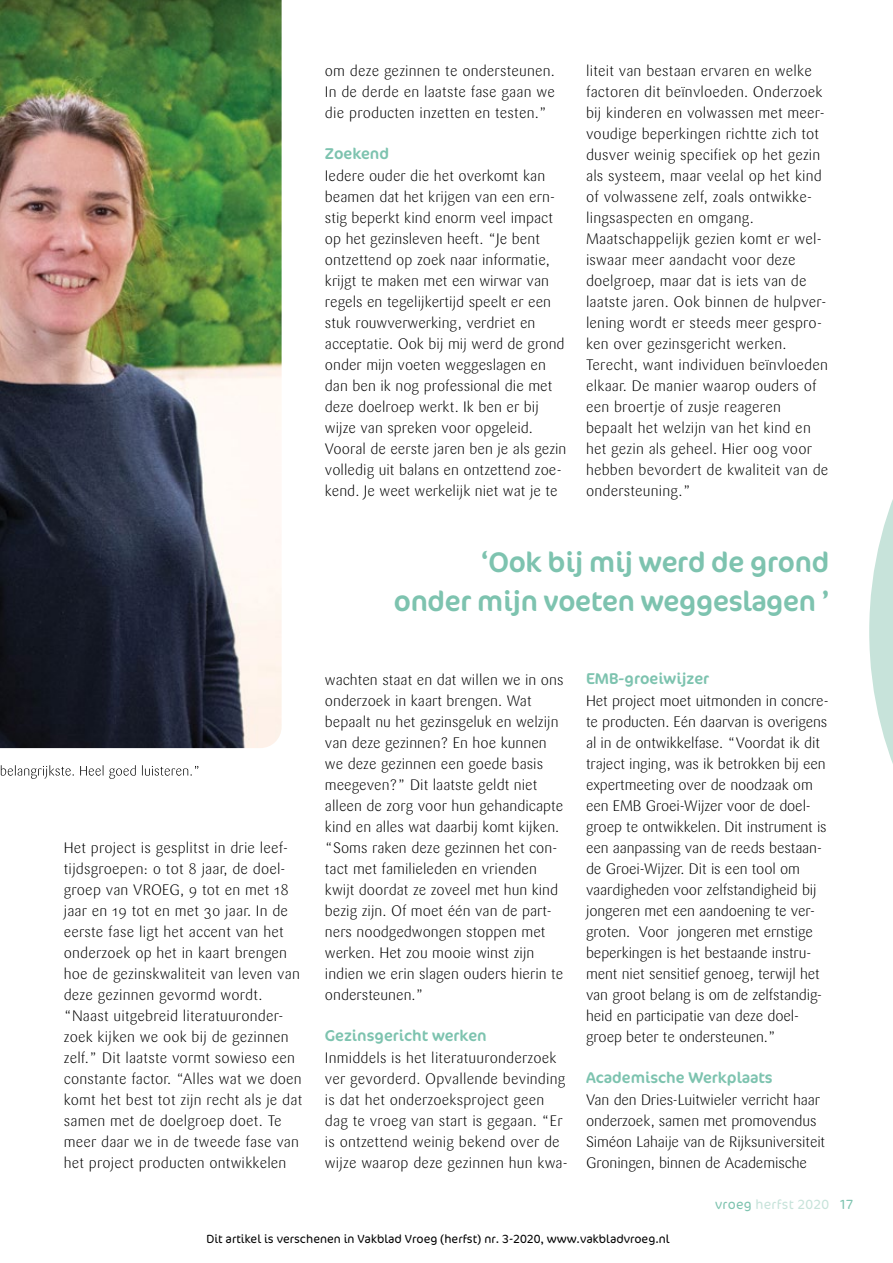
<style>
.page{position:relative;width:893px;height:1263px;background:#fff}
.page>*{position:absolute;margin:0;border:0;box-sizing:border-box;transform-origin:0 0}
.t1{font:28.5px/39px "Cocon";letter-spacing:-.01em;color:#7dc3af;text-align:right}
.t2{font:15.75px "Cocon";color:#7dc3af}
.t3{font:300 15px/21px "Sari";color:#000}
.t4{font:300 13.5px "Cocon";letter-spacing:.02em;color:#c7e3da}
.t5{font:300 12px "Cocon";color:#000}
.s1{color:#7dc3af}
</style>
<div class="page">
<img style="left:0;top:0;width:282px;height:748px">
<svg style="left:0;top:765px;width:198px;height:14px"></svg>
<svg style="left:869px;top:499px;width:24px;height:265px"></svg>
<p class="t3" style="left:325px;top:61px;width:231px;text-align:justify">om deze gezinnen te ondersteunen.<br>In de derde en laatste fase gaan we die producten inzetten en testen.”</p>
<p class="t2" style="left:325px;top:143px;width:66px">Zoekend</p>
<p class="t3" style="left:325px;top:166px;width:243px">Iedere ouder die het overkomt kan beamen dat het krijgen van een ern&shy;stig beperkt kind enorm veel impact op het gezinsleven heeft. “Je bent ontzettend op zoek naar informatie, krijgt te maken met een wirwar van regels en tegelijkertijd speelt er een stuk rouwverwerking, verdriet en acceptatie. Ook bij mij werd de grond onder mijn voeten weggeslagen en dan ben ik nog professional die met deze doelroep werkt. Ik ben er bij wijze van spreken voor opgeleid.<br>Vooral de eerste jaren ben je als gezin volledig uit balans en ontzettend zoe&shy;kend. Je weet werkelijk niet wat je te</p>
<p class="t3" style="left:586px;top:61px;width:244px">liteit van bestaan ervaren en welke factoren dit beïnvloeden. Onderzoek bij kinderen en volwassen met meer&shy;voudige beperkingen richtte zich tot dusver weinig specifiek op het gezin als systeem, maar veelal op het kind of volwassene zelf, zoals ontwikke&shy;lingsaspecten en omgang.<br>Maatschappelijk gezien komt er wel&shy;iswaar meer aandacht voor deze doelgroep, maar dat is iets van de laatste jaren. Ook binnen de hulpver&shy;lening wordt er steeds meer gespro&shy;ken over gezinsgericht werken.<br>Terecht, want individuen beïnvloeden elkaar. De manier waarop ouders of een broertje of zusje reageren bepaalt het welzijn van het kind en het gezin als geheel. Hier oog voor hebben bevordert de kwaliteit van de ondersteuning.”</p>
<p class="t3" style="left:64px;top:838px;width:240px">Het project is gesplitst in drie leef&shy;tijdsgroepen: 0 tot 8 jaar, de doel&shy;groep van VROEG, 9 tot en met 18 jaar en 19 tot en met 30 jaar. In de eerste fase ligt het accent van het onderzoek op het in kaart brengen hoe de gezinskwaliteit van leven van deze gezinnen gevormd wordt. “Naast uitgebreid literatuuronder&shy;zoek kijken we ook bij de gezinnen zelf.” Dit laatste vormt sowieso een constante factor. “Alles wat we doen komt het best tot zijn recht als je dat samen met de doelgroep doet. Te meer daar we in de tweede fase van het project producten ontwikkelen</p>
<h1 class="t1" style="left:394px;top:542px;width:437px">‘Ook bij mij werd de grond<br>onder mijn voeten weggeslagen ’</h1>
<p class="t3" style="left:325px;top:670px;width:240px">wachten staat en dat willen we in ons onderzoek in kaart brengen. Wat bepaalt nu het gezinsgeluk en welzijn van deze gezinnen? En hoe kunnen we deze gezinnen een goede basis meegeven?” Dit laatste geldt niet alleen de zorg voor hun gehandicapte kind en alles wat daarbij komt kijken. “Soms raken deze gezinnen het con&shy;tact met familieleden en vrienden kwijt doordat ze zoveel met hun kind bezig zijn. Of moet één van de part&shy;ners noodgedwongen stoppen met werken. Het zou mooie winst zijn indien we erin slagen ouders hierin te ondersteunen.”</p>
<p class="t2" style="left:325px;top:1025px;width:163px">Gezinsgericht werken</p>
<p class="t3" style="left:325px;top:1048px;width:244px">Inmiddels is het literatuuronderzoek ver gevorderd. Opvallende bevinding is dat het onderzoeksproject geen dag te vroeg van start is gegaan. “Er is ontzettend weinig bekend over de wijze waarop deze gezinnen hun kwa-</p>
<p class="t2" style="left:586px;top:668px;width:125px">EMB-groeiwijzer</p>
<p class="t3" style="left:586px;top:691px;width:244px">Het project moet uitmonden in concre&shy;te producten. Eén daarvan is overigens al in de ontwikkelfase. “Voordat ik dit traject inging, was ik betrokken bij een expertmeeting over de noodzaak om een EMB Groei-Wijzer voor de doel&shy;groep te ontwikkelen. Dit instrument is een aanpassing van de reeds bestaan&shy;de Groei-Wijzer. Dit is een tool om vaardigheden voor zelfstandigheid bij jongeren met een aandoening te ver&shy;groten. Voor jongeren met ernstige beperkingen is het bestaande instru&shy;ment niet sensitief genoeg, terwijl het van groot belang is om de zelfstandig&shy;heid en participatie van deze doel&shy;groep beter te ondersteunen.”</p>
<p class="t2" style="left:586px;top:1067px;width:188px">Academische Werkplaats</p>
<p class="t3" style="left:586px;top:1090px;width:241px">Van den Dries-Luitwieler verricht haar onderzoek, samen met promovendus Siméon Lahaije van de Rijksuniversiteit Groningen, binnen de Academische</p>
<p class="t4" style="left:715px;top:1196px;width:140px"><span class="s1">vroeg</span> herfst 2020 <span class="s1">17</span></p>
<p class="t5" style="left:206px;top:1232px;width:465px">Dit artikel is verschenen in Vakblad Vroeg (herfst) nr. 3-2020, www.vakbladvroeg.nl</p>
</div>
